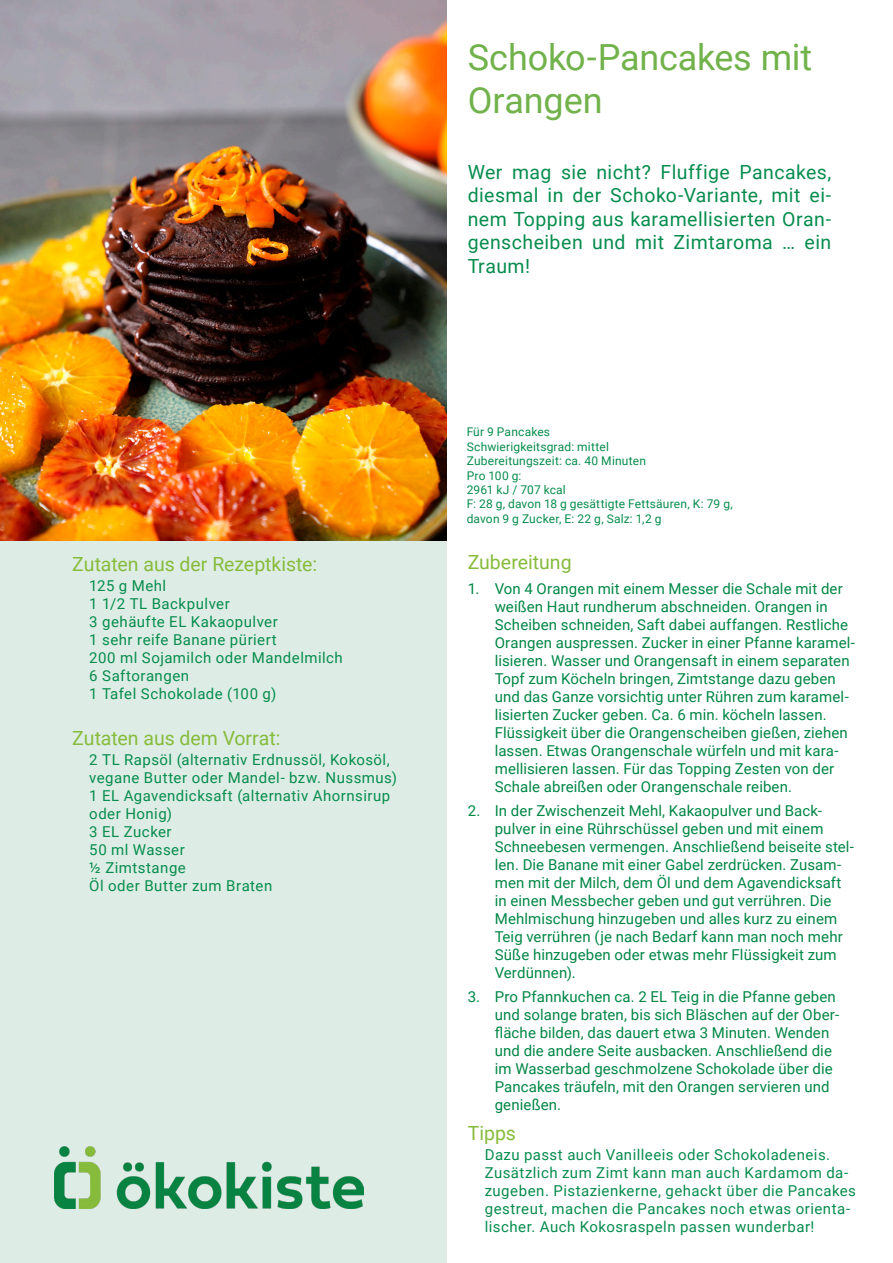
<style>
.page{position:relative;width:893px;height:1263px;background:#fff}
.page>*{position:absolute;margin:0;border:0;box-sizing:border-box;transform-origin:0 0}
.Überschrift_1{font:36px/43.2px "Roboto";letter-spacing:-.005em;color:#71b24b}
.Beschreibung{font:19.5px/23.4px "Roboto";letter-spacing:.025em;color:#078c4e;text-align:justify}
.überschrift_2{font:19.5px "Roboto";color:#87bb3c}
.t1{font:15px/18px "Roboto";letter-spacing:.005em;color:#008645}
.zutaten_grün{font:15px/18px "Roboto";letter-spacing:.03em;color:#078c4e}
.Zusatzangaben{font:12px/14.4px "Roboto";letter-spacing:.015em;color:#078c4e}
</style>
<div class="page">
<div style="left:0;top:0;width:446px;height:1263px;background:#ddede5"></div>
<img style="left:55px;top:1147px;width:309px;height:62px">
<img style="left:0;top:0;width:446px;height:541px">
<p class="überschrift_2" style="left:72px;top:550px;width:246px">Zutaten aus der Rezeptkiste:</p>
<p class="zutaten_grün" style="left:89px;top:576px;width:79px">125 g Mehl</p>
<p class="zutaten_grün" style="left:89px;top:594px;width:142px">1 1/2 TL Backpulver</p>
<p class="zutaten_grün" style="left:89px;top:612px;width:190px">3 gehäufte EL Kakaopulver</p>
<p class="zutaten_grün" style="left:89px;top:630px;width:189px">1 sehr reife Banane püriert</p>
<p class="zutaten_grün" style="left:89px;top:648px;width:255px">200 ml Sojamilch oder Mandelmilch</p>
<p class="zutaten_grün" style="left:89px;top:666px;width:101px">6 Saftorangen</p>
<p class="zutaten_grün" style="left:89px;top:684px;width:189px">1 Tafel Schokolade (100 g)</p>
<p class="überschrift_2" style="left:72px;top:724px;width:210px">Zutaten aus dem Vorrat:</p>
<p class="zutaten_grün" style="left:89px;top:750px;width:309px">2 TL Rapsöl (alternativ Erdnussöl, Kokosöl, vegane Butter oder Mandel- bzw. Nussmus)</p>
<p class="zutaten_grün" style="left:89px;top:786px;width:303px">1 EL Agavendicksaft (alternativ Ahornsirup oder Honig)</p>
<p class="zutaten_grün" style="left:89px;top:822px;width:84px">3 EL Zucker</p>
<p class="zutaten_grün" style="left:89px;top:840px;width:97px">50 ml Wasser</p>
<p class="zutaten_grün" style="left:89px;top:858px;width:98px">½ Zimtstange</p>
<p class="zutaten_grün" style="left:89px;top:876px;width:184px">Öl oder Butter zum Braten</p>
<p class="Überschrift_1" style="left:468px;top:34px;width:346px">Schoko-Pancakes mit<br>Orangen</p>
<p class="Beschreibung" style="left:468px;top:160px;width:365px">Wer mag sie nicht? Fluffige Pancakes, diesmal in der Schoko-Variante, mit ei&shy;nem Topping aus karamellisierten Oran&shy;genscheiben und mit Zimtaroma … ein Traum!</p>
<p class="Zusatzangaben" style="left:467px;top:424px;width:85px">Für 9 Pancakes</p>
<p class="Zusatzangaben" style="left:467px;top:439px;width:144px">Schwierigkeitsgrad: mittel</p>
<p class="Zusatzangaben" style="left:467px;top:453px;width:181px">Zubereitungszeit: ca. 40 Minuten</p>
<p class="Zusatzangaben" style="left:467px;top:468px;width:101px">Pro 100 g:<br>2961 kJ / 707 kcal</p>
<p class="Zusatzangaben" style="left:467px;top:496px;width:268px">F: 28 g, davon 18 g gesättigte Fettsäuren, K: 79 g, davon 9 g Zucker, E: 22 g, Salz: 1,2 g</p>
<p class="überschrift_2" style="left:468px;top:549px;width:105px">Zubereitung</p>
<p class="t1" style="left:495px;top:579px;width:362px;text-indent:-27px">1. Von 4 Orangen mit einem Messer die Schale mit der weißen Haut rundherum abschneiden. Orangen in Scheiben schneiden, Saft dabei auffangen. Restliche Orangen auspressen. Zucker in einer Pfanne karamel&shy;lisieren. Wasser und Orangensaft in einem separaten Topf zum Köcheln bringen, Zimtstange dazu geben und das Ganze vorsichtig unter Rühren zum karamel&shy;lisierten Zucker geben. Ca. 6 min. köcheln lassen.<br>Flüssigkeit über die Orangenscheiben gießen, ziehen lassen. Etwas Orangenschale würfeln und mit kara&shy;mellisieren lassen. Für das Topping Zesten von der Schale abreißen oder Orangenschale reiben.</p>
<p class="t1" style="left:495px;top:801px;width:361px;text-indent:-27px">2. In der Zwischenzeit Mehl, Kakaopulver und Back&shy;pulver in eine Rührschüssel geben und mit einem Schneebesen vermengen. Anschließend beiseite stel&shy;len. Die Banane mit einer Gabel zerdrücken. Zusam&shy;men mit der Milch, dem Öl und dem Agavendicksaft in einen Messbecher geben und gut verrühren. Die Mehlmischung hinzugeben und alles kurz zu einem Teig verrühren (je nach Bedarf kann man noch mehr Süße hinzugeben oder etwas mehr Flüssigkeit zum Verdünnen).</p>
<p class="t1" style="left:495px;top:987px;width:346px;text-indent:-27px">3. Pro Pfannkuchen ca. 2 EL Teig in die Pfanne geben und solange braten, bis sich Bläschen auf der Ober&shy;fläche bilden, das dauert etwa 3 Minuten. Wenden und die andere Seite ausbacken. Anschließend die im Wasserbad geschmolzene Schokolade über die Pancakes träufeln, mit den Orangen servieren und genießen.</p>
<p class="überschrift_2" style="left:468px;top:1119px;width:50px">Tipps</p>
<p class="zutaten_grün" style="left:485px;top:1145px;width:347px">Dazu passt auch Vanilleeis oder Schokoladeneis.</p>
<p class="zutaten_grün" style="left:485px;top:1163px;width:373px">Zusätzlich zum Zimt kann man auch Kardamom da&shy;zugeben. Pistazienkerne, gehackt über die Pancakes gestreut, machen die Pancakes noch etwas orienta&shy;lischer. Auch Kokosraspeln passen wunderbar!</p>
</div>
